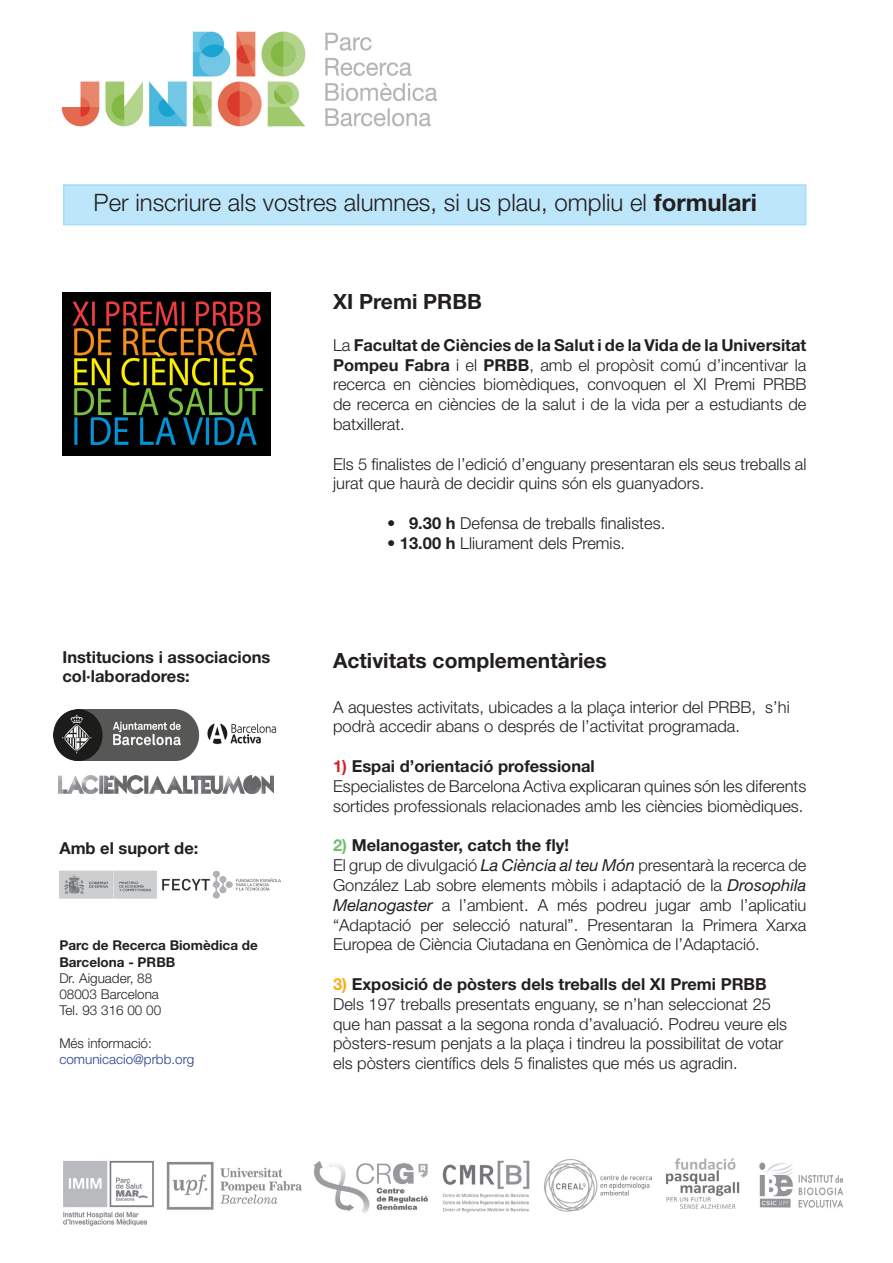
<style>
.page{position:relative;width:893px;height:1263px;background:#fff}
.page>*{position:absolute;margin:0;border:0;box-sizing:border-box;transform-origin:0 0}
.t1{font:300 24px "Helvetica Neue";color:#231f20}
.t2{font:700 21px "Helvetica Neue";color:#231f20}
.t3{font:300 16.5px/19.8px "Helvetica Neue";color:#231f20}
.t4{font:700 16.5px/19.8px "Helvetica Neue";color:#231f20}
.t5{font:300 13.5px "Helvetica Neue";color:#231f20}
.t6{font:700 13.5px/16.2px "Helvetica Neue";color:#231f20}
.t7{font:300 13.5px "Helvetica Neue";color:#253f8e}
.s1{font-weight:700}
.s2{color:#d1232a}
.s3{color:#76bd6f}
.s4{font-weight:400;font-style:italic}
.s5{font-weight:700;color:#faad19}
</style>
<div class="page">
<img style="left:61px;top:31px;width:377px;height:96px">
<img style="left:63px;top:1158px;width:781px;height:68px">
<img style="left:54px;top:709px;width:222px;height:51px">
<img style="left:63px;top:293px;width:207px;height:163px">
<div style="left:63px;top:184px;width:743px;height:41px;background:#bde6fa;border:2px solid #a2def8"></div>
<img style="left:59px;top:776px;width:214px;height:17px">
<img style="left:59px;top:871px;width:222px;height:28px">
<p class="t1" style="left:94px;top:188px;width:665px">Per inscriure als vostres alumnes, si us plau, ompliu el <span class="s1">formulari</span></p>
<p class="t4" style="left:62px;top:646px;width:209px">Institucions i associacions col·laboradores:</p>
<p class="t4" style="left:59px;top:837px;width:140px">Amb el suport de:</p>
<p class="t6" style="left:59px;top:937px;width:200px">Parc de Recerca Biomèdica de<br>Barcelona - PRBB</p>
<p class="t5" style="left:59px;top:970px;width:94px">Dr. Aiguader, 88</p>
<p class="t5" style="left:59px;top:986px;width:101px">08003 Barcelona</p>
<p class="t5" style="left:59px;top:1002px;width:103px">Tel. 93 316 00 00</p>
<p class="t5" style="left:59px;top:1034px;width:94px">Més informació:</p>
<p class="t7" style="left:59px;top:1051px;width:137px">comunicacio@prbb.org</p>
<p class="t2" style="left:333px;top:289px;width:150px">XI Premi PRBB</p>
<p class="t3" style="left:333px;top:335px;width:475px;text-align:justify">La <span class="s1">Facultat de Ciències de la Salut i de la Vida de la Universitat Pompeu Fabra</span> i el <span class="s1">PRBB</span>, amb el propòsit comú d’incentivar la recerca en ciències biomèdiques, convoquen el XI Premi PRBB de recerca en ciències de la salut i de la vida per a estudiants de batxillerat.</p>
<p class="t3" style="left:333px;top:453px;width:475px">Els 5 finalistes de l’edició d’enguany presentaran els seus treballs al jurat que haurà de decidir quins són els guanyadors.</p>
<p class="t3" style="left:387px;top:513px;width:280px">• <span class="s1">9.30 h</span> Defensa de treballs finalistes.</p>
<p class="t3" style="left:387px;top:533px;width:240px">• <span class="s1">13.00 h</span> Lliurament dels Premis.</p>
<p class="t2" style="left:333px;top:647px;width:275px">Activitats complementàries</p>
<p class="t3" style="left:333px;top:696px;width:458px">A aquestes activitats, ubicades a la plaça interior del PRBB, s’hi podrà accedir abans o després de l’activitat programada.</p>
<p class="t4" style="left:333px;top:756px;width:263px"><span class="s2">1)</span> Espai d’orientació professional</p>
<p class="t3" style="left:333px;top:776px;width:475px">Especialistes de Barcelona Activa explicaran quines són les diferents sortides professionals relacionades amb les ciències biomèdiques.</p>
<p class="t4" style="left:333px;top:835px;width:237px"><span class="s3">2)</span> Melanogaster, catch the fly!</p>
<p class="t3" style="left:333px;top:855px;width:475px;text-align:justify">El grup de divulgació <span class="s4">La Ciència al teu Món</span> presentarà la recerca de González Lab sobre elements mòbils i adaptació de la <span class="s4">Drosophila Melanogaster</span> a l’ambient. A més podreu jugar amb l’aplicatiu “Adaptació per selecció natural”. Presentaran la Primera Xarxa Europea de Ciència Ciutadana en Genòmica de l’Adaptació.</p>
<p class="t3" style="left:333px;top:974px;width:455px"><span class="s5">3)</span> <span class="s1">Exposició de pòsters dels treballs del XI Premi PRBB </span>Dels 197 treballs presentats enguany, se n’han seleccionat 25 que han passat a la segona ronda d’avaluació. Podreu veure els pòsters-resum penjats a la plaça i tindreu la possibilitat de votar els pòsters científics dels 5 finalistes que més us agradin.</p>
</div>
